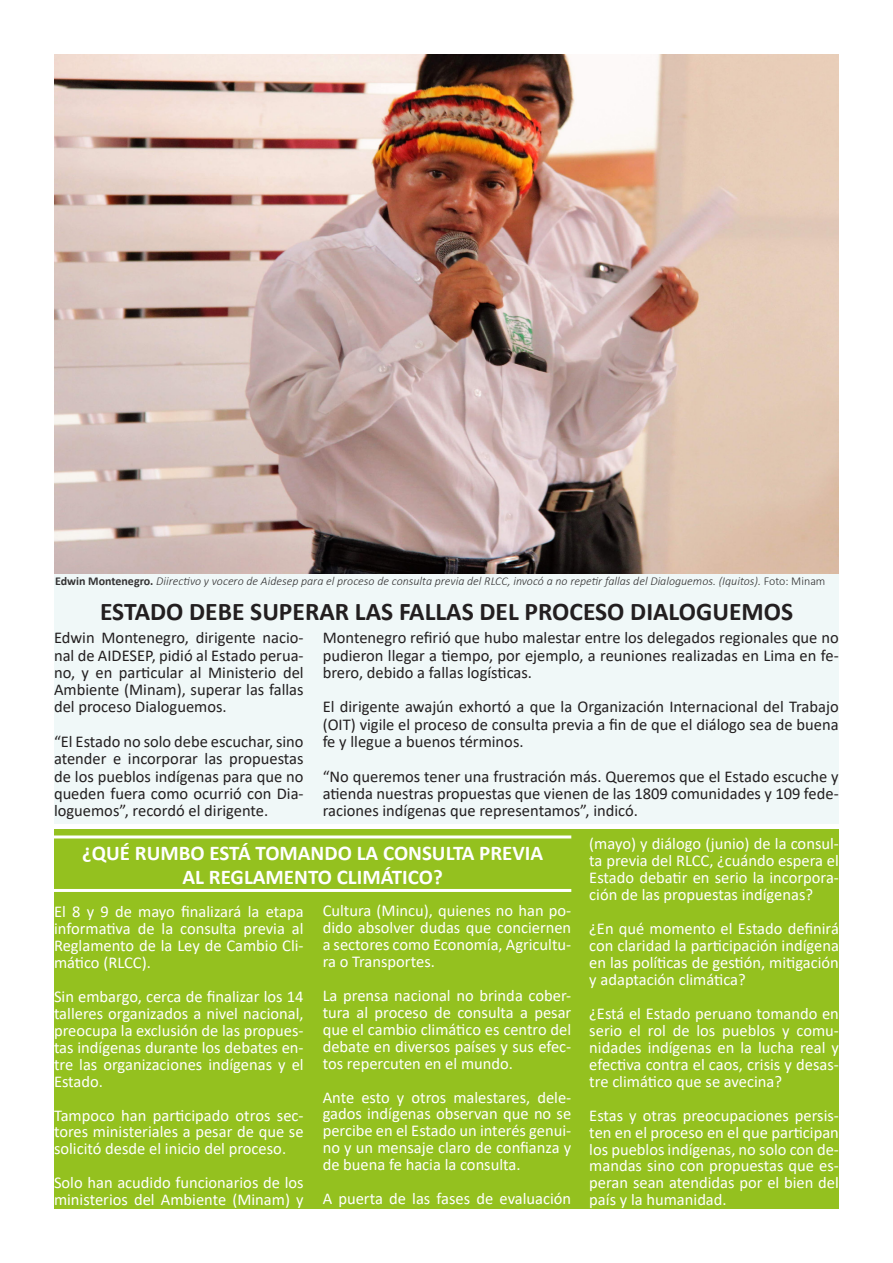
<style>
.page{position:relative;width:893px;height:1263px;background:#fff}
.page>*{position:absolute;margin:0;border:0;box-sizing:border-box;transform-origin:0 0}
.t1{font:700 25.5px "Calibri";color:#231f20}
.t2{font:700 21px "Calibri";color:#fff}
.t3{font:16.5px/17px "Calibri";color:#fff;text-align:justify}
.t4{font:16.5px/17.2px "Calibri";color:#231f20;text-align:justify}
.t5{font:italic 300 12px "Calibri";color:#333233}
.s1{font-weight:700;font-style:normal}
.s2{font-style:normal}
</style>
<div class="page">
<div style="left:54px;top:830px;width:785px;height:379px;background:#94c11f"></div>
<div style="left:54px;top:55px;width:785px;height:768px;background:#f0f8f8"></div>
<hr style="left:54px;top:835px;width:517px;height:3px;background:#fff">
<hr style="left:54px;top:889px;width:517px;height:3px;background:#fff">
<img style="left:54px;top:54px;width:784px;height:519px">
<p class="t5" style="left:55px;top:574px;width:772px"><span class="s1">Edwin Montenegro.</span> Diirectivo y vocero de Aidesep para el proceso de consulta previa del RLCC, invocó a no repetir fallas del Dialoguemos. (Iquitos). <span class="s2">Foto: Minam</span></p>
<p class="t1" style="left:100px;top:594px;width:694px">ESTADO DEBE SUPERAR LAS FALLAS DEL PROCESO DIALOGUEMOS</p>
<p class="t4" style="left:54px;top:629px;width:251px">Edwin Montenegro, dirigente nacio&shy;nal de AIDESEP, pidió al Estado perua&shy;no, y en particular al Ministerio del Ambiente (Minam), superar las fallas del proceso Dialoguemos.</p>
<p class="t4" style="left:54px;top:732px;width:251px">“El Estado no solo debe escuchar, sino atender e incorporar las propuestas de los pueblos indígenas para que no queden fuera como ocurrió con Dia&shy;loguemos”, recordó el dirigente.</p>
<p class="t4" style="left:323px;top:629px;width:517px">Montenegro refirió que hubo malestar entre los delegados regionales que no pudieron llegar a tiempo, por ejemplo, a reuniones realizadas en Lima en fe&shy;brero, debido a fallas logísticas.</p>
<p class="t4" style="left:323px;top:698px;width:517px">El dirigente awajún exhortó a que la Organización Internacional del Trabajo (OIT) vigile el proceso de consulta previa a fin de que el diálogo sea de buena fe y llegue a buenos términos.</p>
<p class="t4" style="left:323px;top:767px;width:517px">“No queremos tener una frustración más. Queremos que el Estado escuche y atienda nuestras propuestas que vienen de las 1809 comunidades y 109 fede&shy;raciones indígenas que representamos”, indicó.</p>
<p class="t2" style="left:82px;top:838px;width:463px">¿QUÉ RUMBO ESTÁ TOMANDO LA CONSULTA PREVIA</p>
<p class="t2" style="left:183px;top:862px;width:262px">AL REGLAMENTO CLIMÁTICO?</p>
<p class="t3" style="left:54px;top:903px;width:251px">El 8 y 9 de mayo finalizará la etapa informativa de la consulta previa al Reglamento de la Ley de Cambio Cli&shy;mático (RLCC).</p>
<p class="t3" style="left:54px;top:987px;width:251px">Sin embargo, cerca de finalizar los 14 talleres organizados a nivel nacional, preocupa la exclusión de las propues&shy;tas indígenas durante los debates en&shy;tre las organizaciones indígenas y el Estado.</p>
<p class="t3" style="left:54px;top:1106px;width:251px">Tampoco han participado otros sec&shy;tores ministeriales a pesar de que se solicitó desde el inicio del proceso.</p>
<p class="t3" style="left:54px;top:1174px;width:251px">Solo han acudido funcionarios de los ministerios del Ambiente (Minam) y</p>
<p class="t3" style="left:323px;top:902px;width:250px">Cultura (Mincu), quienes no han po&shy;dido absolver dudas que conciernen a sectores como Economía, Agricultu&shy;ra o Transportes.</p>
<p class="t3" style="left:323px;top:986px;width:250px">La prensa nacional no brinda cober&shy;tura al proceso de consulta a pesar que el cambio climático es centro del debate en diversos países y sus efec&shy;tos repercuten en el mundo.</p>
<p class="t3" style="left:323px;top:1088px;width:250px">Ante esto y otros malestares, dele&shy;gados indígenas observan que no se percibe en el Estado un interés genui&shy;no y un mensaje claro de confianza y de buena fe hacia la consulta.</p>
<p class="t3" style="left:323px;top:1190px;width:250px">A puerta de las fases de evaluación</p>
<p class="t3" style="left:589px;top:835px;width:251px">(mayo) y diálogo (junio) de la consul&shy;ta previa del RLCC, ¿cuándo espera el Estado debatir en serio la incorpora&shy;ción de las propuestas indígenas?</p>
<p class="t3" style="left:589px;top:920px;width:251px">¿En qué momento el Estado definirá con claridad la participación indígena en las políticas de gestión, mitigación y adaptación climática?</p>
<p class="t3" style="left:589px;top:1004px;width:251px">¿Está el Estado peruano tomando en serio el rol de los pueblos y comu&shy;nidades indígenas en la lucha real y efectiva contra el caos, crisis y desas&shy;tre climático que se avecina?</p>
<p class="t3" style="left:589px;top:1106px;width:251px">Estas y otras preocupaciones persis&shy;ten en el proceso en el que participan los pueblos indígenas, no solo con de&shy;mandas sino con propuestas que es&shy;peran sean atendidas por el bien del país y la humanidad.</p>
</div>
